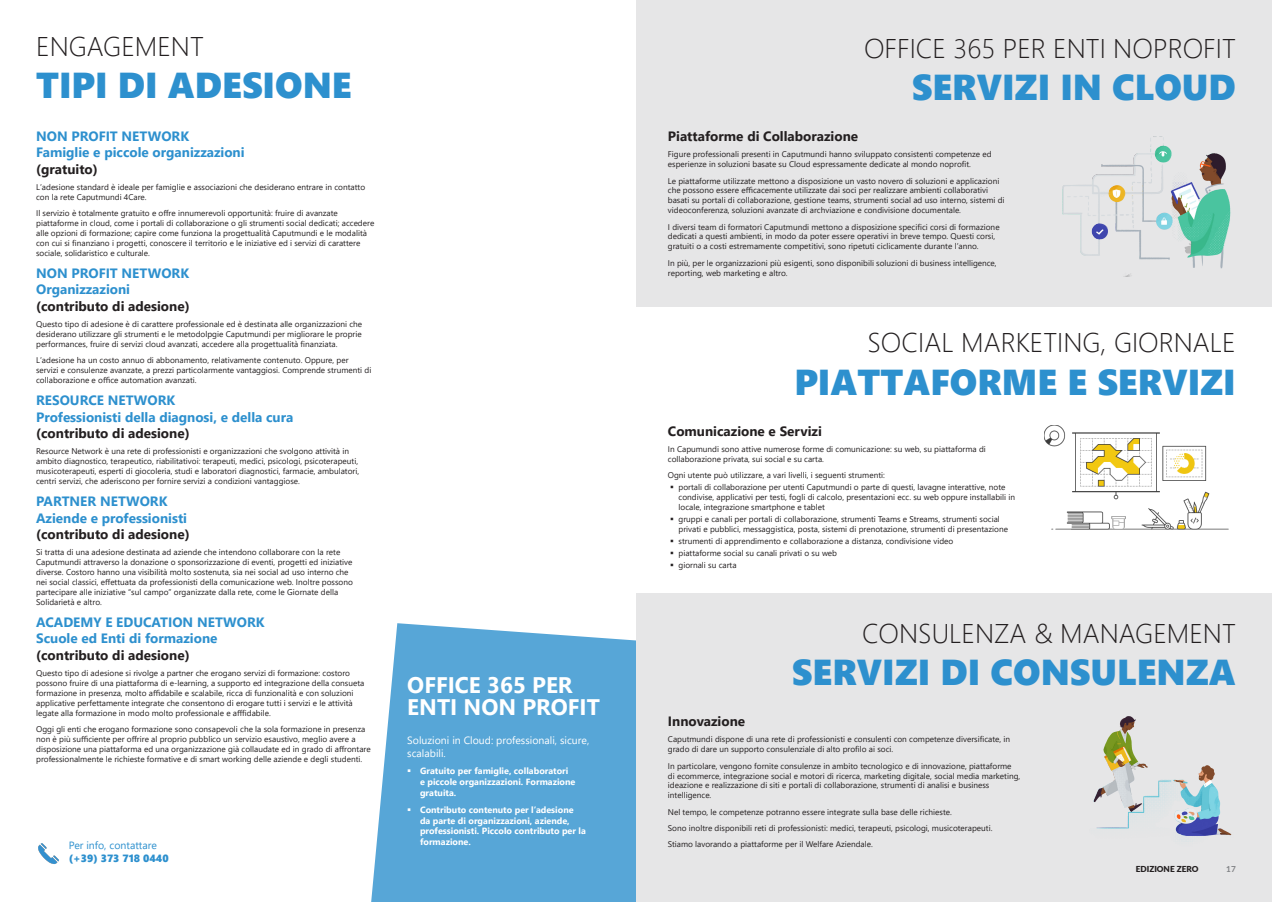
<style>
.page{position:relative;width:1272px;height:902px;background:#fff}
.page>*{position:absolute;margin:0;border:0;box-sizing:border-box;transform-origin:0 0}
.t1{font:36px "Segoe UI Black";color:#2d90ce}
.t2{font:300 27px "Segoe UI";color:#231f20}
.t3{font:700 22.5px/22.5px "Segoe UI";color:#fff}
.t4{font:700 13.5px/16.2px "Segoe UI";color:#2d90ce}
.t5{font:700 13.5px "Segoe UI";color:#231f20}
.t6{font:10.5px/12.6px "Segoe UI";color:#fff}
.t7{font:10.5px/12.6px "Segoe UI";color:#2d90ce}
.t8{font:700 9px/10.8px "Segoe UI";color:#fff}
.t9{font:8.25px/9.9px "Segoe UI";color:#231f20}
.t10{font:900 8.25px "Lato";color:#231f20}
.t11{font:700 8.25px "Lato";color:#808285}
.s1{color:#231f20}
.s2{font-family:"Segoe UI Black"}
</style>
<div class="page">
<div style="left:636px;top:593px;width:635px;height:308px;background:#e6e6e7"></div>
<div style="left:636px;top:0;width:635px;height:307px;background:#e6e6e7"></div>
<svg style="left:371px;top:623px;width:265px;height:278px;background:#64adda"></svg>
<img style="left:1093px;top:716px;width:139px;height:120px">
<img style="left:1062px;top:136px;width:169px;height:141px">
<img style="left:1044px;top:426px;width:185px;height:104px">
<img style="left:38px;top:843px;width:21px;height:21px">
<p class="t2" style="left:36px;top:21px;width:169px">ENGAGEMENT</p>
<p class="t1" style="left:36px;top:59px;width:317px">TIPI DI ADESIONE</p>
<p class="t4" style="left:36px;top:127px;width:210px">NON PROFIT NETWORK<br>Famiglie e piccole organizzazioni <span class="s1">(gratuito)</span></p>
<p class="t9" style="left:36px;top:181px;width:330px">L’adesione standard è ideale per famiglie e associazioni che desiderano entrare in contatto con la rete Caputmundi 4Care.</p>
<p class="t9" style="left:36px;top:207px;width:340px">Il servizio è totalmente gratuito e offre innumerevoli opportunità: fruire di avanzate piattaforme in cloud, come i portali di collaborazione o gli strumenti social dedicati; accedere alle opzioni di formazione; capire come funziona la progettualità Caputmundi e le modalità con cui si finanziano i progetti, conoscere il territorio e le iniziative ed i servizi di carattere sociale, solidaristico e culturale.</p>
<p class="t4" style="left:36px;top:264px;width:155px">NON PROFIT NETWORK<br>Organizzazioni <span class="s1">(contributo di adesione)</span></p>
<p class="t9" style="left:36px;top:318px;width:327px;text-align:justify">Questo tipo di adesione è di carattere professionale ed è destinata alle organizzazioni che desiderano utilizzare gli strumenti e le metodolpgie Caputmundi per migliorare le proprie performances, fruire di servizi cloud avanzati, accedere alla progettualità finanziata.</p>
<p class="t9" style="left:36px;top:354px;width:337px">L’adesione ha un costo annuo di abbonamento, relativamente contenuto. Oppure, per servizi e consulenze avanzate, a prezzi particolarmente vantaggiosi. Comprende strumenti di collaborazione e office automation avanzati.</p>
<p class="t4" style="left:36px;top:391px;width:259px">RESOURCE NETWORK<br>Professionisti della diagnosi, e della cura <span class="s1">(contributo di adesione)</span></p>
<p class="t9" style="left:36px;top:445px;width:324px">Resource Network è una rete di professionisti e organizzazioni che svolgono attività in ambito diagnostico, terapeutico, riabilitativoi: terapeuti, medici, psicologi, psicoterapeuti, musicoterapeuti, esperti di giocoleria, studi e laboratori diagnostici, farmacie, ambulatori, centri servizi, che aderiscono per fornire servizi a condizioni vantaggiose.</p>
<p class="t4" style="left:36px;top:492px;width:155px">PARTNER NETWORK<br>Aziende e professionisti <span class="s1">(contributo di adesione)</span></p>
<p class="t9" style="left:36px;top:546px;width:318px">Si tratta di una adesione destinata ad aziende che intendono collaborare con la rete Caputmundi attraverso la donazione o sponsorizzazione di eventi, progetti ed iniziative diverse. Costoro hanno una visibilità molto sostenuta, sia nei social ad uso interno che nei social classici, effettuata da professionisti della comunicazione web. Inoltre possono partecipare alle iniziative “sul campo” organizzate dalla rete, come le Giornate della Solidarietà e altro.</p>
<p class="t4" style="left:36px;top:613px;width:230px">ACADEMY E EDUCATION NETWORK<br>Scuole ed Enti di formazione <span class="s1">(contributo di adesione)</span></p>
<p class="t9" style="left:36px;top:667px;width:330px">Questo tipo di adesione si rivolge a partner che erogano servizi di formazione: costoro possono fruire di una piattaforma di e-learning, a supporto ed integrazione della consueta formazione in presenza, molto affidabile e scalabile, ricca di funzionalità e con soluzioni applicative perfettamente integrate che consentono di erogare tutti i servizi e le attività legate alla formazione in modo molto professionale e afffidabile.</p>
<p class="t9" style="left:36px;top:723px;width:336px">Oggi gli enti che erogano formazione sono consapevoli che la sola formazione in presenza non è più sufficiente per offrire al proprio pubblico un servizio esaustivo, meglio avere a disposizione una piattaforma ed una organizzazione già collaudate ed in grado di affrontare professionalmente le richieste formative e di smart working delle aziende e degli studenti.</p>
<p class="t7" style="left:69px;top:838px;width:101px">Per info, contattare <span class="s2">(+39) 373 718 0440</span></p>
<p class="t3" style="left:407px;top:671px;width:194px">OFFICE 365 PER<br>ENTI NON PROFIT</p>
<p class="t6" style="left:407px;top:733px;width:183px">Soluzioni in Cloud: professionali, sicure, scalabili.</p>
<p class="t8" style="left:420px;top:764px;width:157px">Gratuito per famiglie, collaboratori e piccole organizzazioni. Formazione gratuita.</p>
<p class="t8" style="left:420px;top:803px;width:167px">Contributo contenuto per l’adesione da parte di organizzazioni, aziende, professionisti. Piccolo contributo per la formazione.</p>
<p class="t2" style="left:864px;top:23px;width:373px">OFFICE 365 PER ENTI NOPROFIT</p>
<p class="t1" style="left:911px;top:61px;width:325px">SERVIZI IN CLOUD</p>
<p class="t5" style="left:668px;top:123px;width:192px">Piattaforme di Collaborazione</p>
<p class="t9" style="left:668px;top:149px;width:325px">Figure professionali presenti in Caputmundi hanno sviluppato consistenti competenze ed esperienze in soluzioni basate su Cloud espressamente dedicate al mondo noprofit.</p>
<p class="t9" style="left:668px;top:175px;width:338px">Le piattaforme utilizzate mettono a disposizione un vasto novero di soluzioni e applicazioni che possono essere efficacemente utilizzate dai soci per realizzare ambienti collaborativi basati su portali di collaborazione, gestione teams, strumenti social ad uso interno, sistemi di videoconferenza, soluzioni avanzate di archviazione e condivisione documentale.</p>
<p class="t9" style="left:668px;top:221px;width:333px">I diversi team di formatori Caputmundi mettono a disposizione specifici corsi di formazione dedicati a questi ambienti, in modo da poter essere operativi in breve tempo. Questi corsi, gratuiti o a costi estremamente competitivi, sono ripetuti ciclicamente durante l’anno.</p>
<p class="t9" style="left:668px;top:257px;width:330px">In più, per le organizzazioni più esigenti, sono disponibili soluzioni di business intelligence, reporting, web marketing e altro.</p>
<p class="t2" style="left:867px;top:317px;width:370px">SOCIAL MARKETING, GIORNALE</p>
<p class="t1" style="left:794px;top:356px;width:443px">PIATTAFORME E SERVIZI</p>
<p class="t5" style="left:668px;top:418px;width:155px">Comunicazione e Servizi</p>
<p class="t9" style="left:668px;top:443px;width:319px">In Capumundi sono attive numerose forme di comunicazione: su web, su piattaforma di collaborazione privata, sui social e su carta.</p>
<p class="t9" style="left:668px;top:469px;width:218px">Ogni utente può utilizzare, a vari livelli, i seguenti strumenti:</p>
<p class="t9" style="left:678px;top:481px;width:338px">portali di collaborazione per utenti Caputmundi o parte di questi, lavagne interattive, note condivise, applicativi per testi, fogli di calcolo, presentazioni ecc. su web oppure installabili in locale, integrazione smartphone e tablet</p>
<p class="t9" style="left:678px;top:513px;width:331px">gruppi e canali per portali di collaborazione, strumenti Teams e Streams, strumenti social privati e pubblici, messaggistica, posta, sistemi di prenotazione, strumenti di presentazione</p>
<p class="t9" style="left:678px;top:535px;width:276px">strumenti di apprendimento e collaborazione a distanza, condivisione video</p>
<p class="t9" style="left:678px;top:547px;width:160px">piattaforme social su canali privati o su web</p>
<p class="t9" style="left:678px;top:559px;width:59px">giornali su carta</p>
<p class="t2" style="left:862px;top:607px;width:375px">CONSULENZA &amp; MANAGEMENT</p>
<p class="t1" style="left:792px;top:646px;width:445px">SERVIZI DI CONSULENZA</p>
<p class="t5" style="left:668px;top:708px;width:79px">Innovazione</p>
<p class="t9" style="left:668px;top:733px;width:344px">Caputmundi dispone di una rete di professionisti e consulenti con competenze diversificate, in grado di dare un supporto consulenziale di alto profilo ai soci.</p>
<p class="t9" style="left:668px;top:759px;width:354px">In particolare, vengono fornite consulenze in ambito tecnologico e di innovazione, piattaforme di ecommerce, integrazione social e motori di ricerca, marketing digitale, social media marketing, ideazione e realizzazione di siti e portali di collaborazione, strumenti di analisi e business intelligence.</p>
<p class="t9" style="left:668px;top:805px;width:285px">Nel tempo, le competenze potranno essere integrate sulla base delle richieste.</p>
<p class="t9" style="left:668px;top:822px;width:326px">Sono inoltre disponibili reti di professionisti: medici, terapeuti, psicologi, musicoterapeuti.</p>
<p class="t9" style="left:668px;top:838px;width:206px">Stiamo lavorando a piattaforme per il Welfare Aziendale.</p>
<p class="t10" style="left:1135px;top:862px;width:64px">EDIZIONE ZERO</p>
<p class="t11" style="left:1226px;top:862px;width:11px">17</p>
</div>
